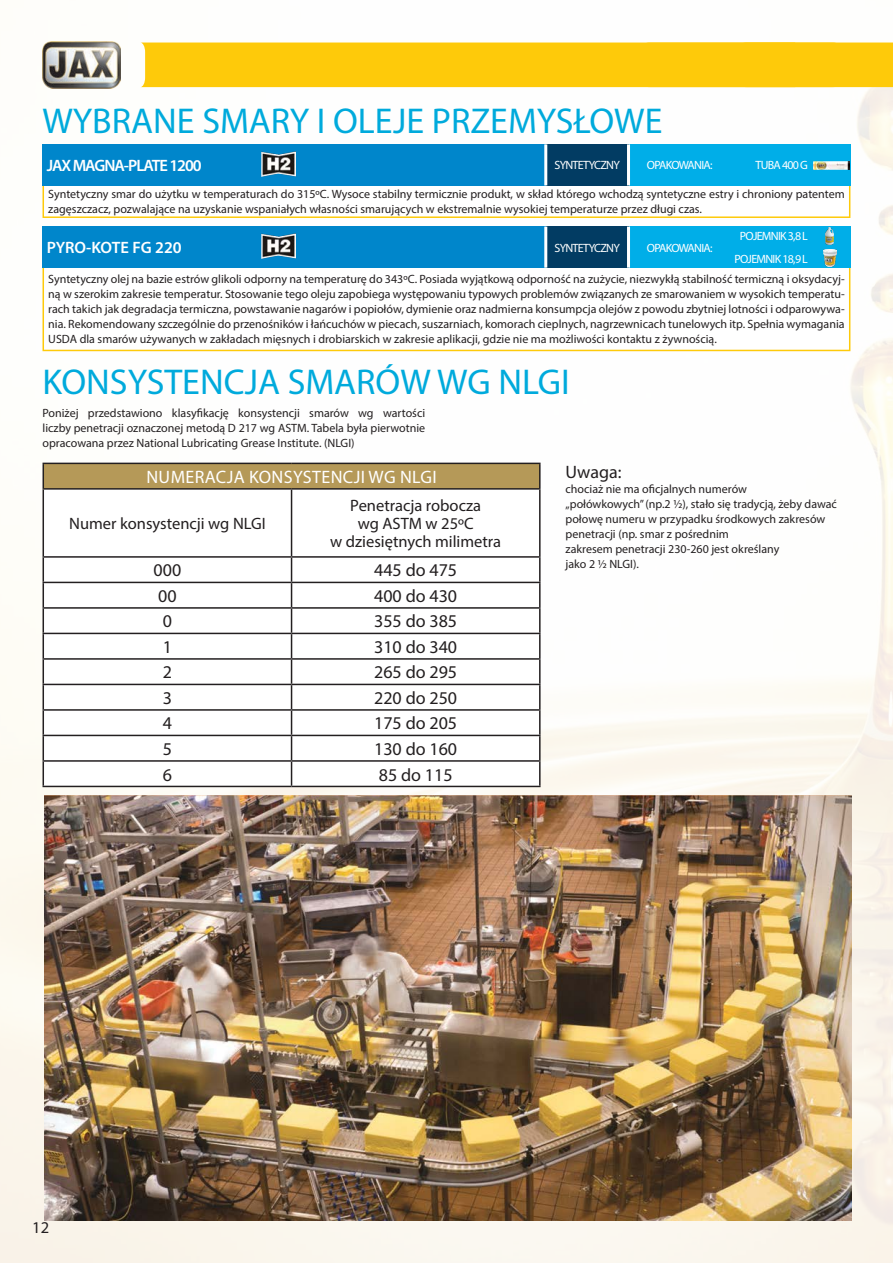
<style>
.page{position:relative;width:893px;height:1263px;background:#fff}
.page>*{position:absolute;margin:0;border:0;box-sizing:border-box;transform-origin:0 0}
.nagłówek_duży{font:36px "Myriad Pro";color:#00aadc}
.tekst_do_tabelki{font:18px "Myriad Pro";color:#231f20}
.tekst_do_tabelki-2{font:18px "Myriad Pro";letter-spacing:.02em;color:#fff}
.tekst_mały{font:18px "Myriad Pro";color:#231f20}
.tekst_do_tabelki-3{font:16.5px/18px "Myriad Pro";color:#231f20;text-align:center}
.oznaczenia_pod_tekst{font:600 16.5px "Myriad Pro";letter-spacing:-.06em;color:#fff}
.nagłówki{font:600 16.5px "Myriad Pro";color:#fff}
.tekst_mały-2{font:12px/15px "Myriad Pro";color:#231f20;text-align:justify}
.nagłówki-2{font:12px "Myriad Pro";letter-spacing:-.06em;color:#fff}
</style>
<div class="page">
<img style="left:0;top:42px;width:893px;height:1221px">
<img style="left:43px;top:41px;width:78px;height:47px">
<div style="left:140px;top:43px;width:753px;height:44px;background:#feca0a"></div>
<img style="left:44px;top:795px;width:808px;height:425px">
<div style="left:43px;top:463px;width:497px;height:26px;background:#b59958"></div>
<svg style="left:44px;top:490px;width:495px;height:296px"></svg>
<hr style="left:43px;top:490px;width:1px;height:66px;background:#231f20">
<hr style="left:291px;top:490px;width:1px;height:66px;background:#231f20">
<hr style="left:539px;top:490px;width:2px;height:66px;background:#231f20">
<hr style="left:43px;top:556px;width:249px;height:2px;background:#231f20">
<hr style="left:292px;top:556px;width:249px;height:2px;background:#231f20">
<hr style="left:539px;top:558px;width:2px;height:24px;background:#231f20">
<hr style="left:43px;top:582px;width:249px;height:1px;background:#231f20">
<hr style="left:292px;top:582px;width:249px;height:1px;background:#231f20">
<hr style="left:539px;top:583px;width:2px;height:24px;background:#231f20">
<hr style="left:43px;top:607px;width:249px;height:2px;background:#231f20">
<hr style="left:292px;top:607px;width:249px;height:2px;background:#231f20">
<hr style="left:539px;top:609px;width:2px;height:24px;background:#231f20">
<hr style="left:43px;top:633px;width:249px;height:1px;background:#231f20">
<hr style="left:292px;top:633px;width:249px;height:1px;background:#231f20">
<hr style="left:539px;top:634px;width:2px;height:24px;background:#231f20">
<hr style="left:43px;top:658px;width:249px;height:2px;background:#231f20">
<hr style="left:292px;top:658px;width:249px;height:2px;background:#231f20">
<hr style="left:539px;top:660px;width:2px;height:24px;background:#231f20">
<hr style="left:43px;top:684px;width:249px;height:1px;background:#231f20">
<hr style="left:292px;top:684px;width:249px;height:1px;background:#231f20">
<hr style="left:539px;top:685px;width:2px;height:24px;background:#231f20">
<hr style="left:43px;top:709px;width:249px;height:2px;background:#231f20">
<hr style="left:292px;top:709px;width:249px;height:2px;background:#231f20">
<hr style="left:539px;top:711px;width:2px;height:24px;background:#231f20">
<hr style="left:43px;top:735px;width:249px;height:1px;background:#231f20">
<hr style="left:292px;top:735px;width:249px;height:1px;background:#231f20">
<hr style="left:539px;top:736px;width:2px;height:24px;background:#231f20">
<hr style="left:43px;top:760px;width:249px;height:2px;background:#231f20">
<svg style="left:43px;top:558px;width:1px;height:228px"></svg>
<hr style="left:292px;top:760px;width:249px;height:2px;background:#231f20">
<svg style="left:291px;top:558px;width:1px;height:228px"></svg>
<hr style="left:539px;top:762px;width:2px;height:24px;background:#231f20">
<hr style="left:43px;top:786px;width:249px;height:1px;background:#231f20">
<hr style="left:292px;top:786px;width:249px;height:1px;background:#231f20">
<hr style="left:539px;top:464px;width:2px;height:24px;background:#231f20">
<hr style="left:43px;top:463px;width:249px;height:1px;background:#231f20">
<svg style="left:43px;top:464px;width:1px;height:24px"></svg>
<hr style="left:292px;top:463px;width:249px;height:1px;background:#231f20">
<hr style="left:43px;top:488px;width:249px;height:2px;background:#231f20">
<hr style="left:292px;top:488px;width:249px;height:2px;background:#231f20">
<div style="left:43px;top:185px;width:807px;height:32px;background:#fff"></div>
<div style="left:43px;top:184px;width:807px;height:34px;border:2px solid #feca0a"></div>
<div style="left:43px;top:267px;width:807px;height:83px;background:#fff"></div>
<div style="left:43px;top:266px;width:807px;height:85px;border:2px solid #feca0a"></div>
<div style="left:43px;top:227px;width:807px;height:41px;background:#0086cb"></div>
<div style="left:43px;top:144px;width:807px;height:41px;background:#0086cb"></div>
<div style="left:708px;top:227px;width:142px;height:41px;background:#00aee8"></div>
<div style="left:708px;top:144px;width:142px;height:41px;background:#00aee8"></div>
<div style="left:602px;top:227px;width:111px;height:41px;background:#00aee8"></div>
<div style="left:602px;top:144px;width:111px;height:41px;background:#00aee8"></div>
<img style="left:261px;top:234px;width:35px;height:25px">
<img style="left:261px;top:152px;width:35px;height:25px">
<div style="left:546px;top:227px;width:82px;height:41px;background:#023c63"></div>
<hr style="left:544px;top:227px;width:3px;height:41px;background:#fff">
<hr style="left:627px;top:227px;width:3px;height:41px;background:#fff">
<div style="left:546px;top:144px;width:82px;height:41px;background:#023c63"></div>
<hr style="left:544px;top:144px;width:3px;height:41px;background:#fff">
<hr style="left:627px;top:144px;width:3px;height:41px;background:#fff">
<img style="left:823px;top:249px;width:13px;height:17px">
<img style="left:826px;top:228px;width:8px;height:17px">
<img style="left:813px;top:161px;width:37px;height:9px">
<p class="nagłówek_duży" style="left:43px;top:99px;width:621px">WYBRANE SMARY I OLEJE PRZEMYSŁOWE</p>
<p class="oznaczenia_pod_tekst" style="left:47px;top:155px;width:156px">JAX MAGNA-PLATE 1200</p>
<p class="nagłówki-2" style="left:554px;top:158px;width:67px">SYNTETYCZNY</p>
<p class="nagłówki-2" style="left:647px;top:158px;width:67px">OPAKOWANIA:</p>
<p class="nagłówki-2" style="left:755px;top:158px;width:54px">TUBA 400 G</p>
<p class="tekst_mały-2" style="left:48px;top:186px;width:798px">Syntetyczny smar do użytku w temperaturach do 315ºC. Wysoce stabilny termicznie produkt, w skład którego wchodzą syntetyczne estry i chroniony patentem zagęszczacz, pozwalające na uzyskanie wspaniałych własności smarujących w ekstremalnie wysokiej temperaturze przez długi czas.</p>
<p class="nagłówki" style="left:47px;top:237px;width:136px">PYRO-KOTE FG 220</p>
<p class="nagłówki-2" style="left:554px;top:240px;width:67px">SYNTETYCZNY</p>
<p class="nagłówki-2" style="left:647px;top:240px;width:67px">OPAKOWANIA:</p>
<p class="nagłówki-2" style="left:740px;top:229px;width:70px">POJEMNIK 3,8 L</p>
<p class="nagłówki-2" style="left:734px;top:251px;width:75px">POJEMNIK 18,9 L</p>
<p class="tekst_mały-2" style="left:48px;top:271px;width:798px">Syntetyczny olej na bazie estrów glikoli odporny na temperaturę do 343ºC. Posiada wyjątkową odporność na zużycie, niezwykłą stabilność termiczną i oksydacyj&shy;ną w szerokim zakresie temperatur. Stosowanie tego oleju zapobiega występowaniu typowych problemów związanych ze smarowaniem w wysokich temperatu&shy;rach takich jak degradacja termiczna, powstawanie nagarów i popiołów, dymienie oraz nadmierna konsumpcja olejów z powodu zbytniej lotności i odparowywa&shy;nia. Rekomendowany szczególnie do przenośników i łańcuchów w piecach, suszarniach, komorach cieplnych, nagrzewnicach tunelowych itp. Spełnia wymagania USDA dla smarów używanych w zakładach mięsnych i drobiarskich w zakresie aplikacji, gdzie nie ma możliwości kontaktu z żywnością.</p>
<p class="nagłówek_duży" style="left:43px;top:360px;width:529px">KONSYSTENCJA SMARÓW WG NLGI</p>
<p class="tekst_mały-2" style="left:43px;top:406px;width:384px">Poniżej przedstawiono klasyfikację konsystencji smarów wg wartości liczby penetracji oznaczonej metodą D 217 wg ASTM. Tabela była pierwotnie opracowana przez National Lubricating Grease Institute. (NLGI)</p>
<p class="tekst_do_tabelki-2" style="left:146px;top:466px;width:292px">NUMERACJA KONSYSTENCJI WG NLGI</p>
<p class="tekst_do_tabelki-3" style="left:69px;top:514px;width:198px">Numer konsystencji wg NLGI</p>
<p class="tekst_do_tabelki-3" style="left:330px;top:496px;width:172px">Penetracja robocza<br>wg ASTM w 25ºC<br>w dziesiętnych milimetra</p>
<p class="tekst_do_tabelki" style="left:154px;top:559px;width:29px">000</p>
<p class="tekst_do_tabelki" style="left:374px;top:559px;width:85px">445 do 475</p>
<p class="tekst_do_tabelki" style="left:158px;top:585px;width:20px">00</p>
<p class="tekst_do_tabelki" style="left:374px;top:585px;width:85px">400 do 430</p>
<p class="tekst_do_tabelki" style="left:163px;top:610px;width:11px">0</p>
<p class="tekst_do_tabelki" style="left:374px;top:610px;width:85px">355 do 385</p>
<p class="tekst_do_tabelki" style="left:163px;top:636px;width:11px">1</p>
<p class="tekst_do_tabelki" style="left:374px;top:636px;width:85px">310 do 340</p>
<p class="tekst_do_tabelki" style="left:163px;top:661px;width:11px">2</p>
<p class="tekst_do_tabelki" style="left:374px;top:661px;width:85px">265 do 295</p>
<p class="tekst_do_tabelki" style="left:163px;top:687px;width:11px">3</p>
<p class="tekst_do_tabelki" style="left:374px;top:687px;width:85px">220 do 250</p>
<p class="tekst_do_tabelki" style="left:163px;top:712px;width:11px">4</p>
<p class="tekst_do_tabelki" style="left:374px;top:712px;width:85px">175 do 205</p>
<p class="tekst_do_tabelki" style="left:163px;top:738px;width:11px">5</p>
<p class="tekst_do_tabelki" style="left:374px;top:738px;width:85px">130 do 160</p>
<p class="tekst_do_tabelki" style="left:163px;top:763px;width:11px">6</p>
<p class="tekst_do_tabelki" style="left:379px;top:763px;width:75px">85 do 115</p>
<p class="tekst_mały" style="left:566px;top:460px;width:57px">Uwaga:</p>
<p class="tekst_mały-2" style="left:566px;top:481px;width:273px;text-align:left">chociaż nie ma oficjalnych numerów<br>„połówkowych” (np.2 ½), stało się tradycją, żeby dawać połowę numeru w przypadku środkowych zakresów penetracji (np. smar z pośrednim<br>zakresem penetracji 230-260 jest określany<br>jako 2 ½ NLGI).</p>
<h3 class="tekst_do_tabelki-3" style="left:32px;top:1218px;width:18px">12</h3>
</div>
